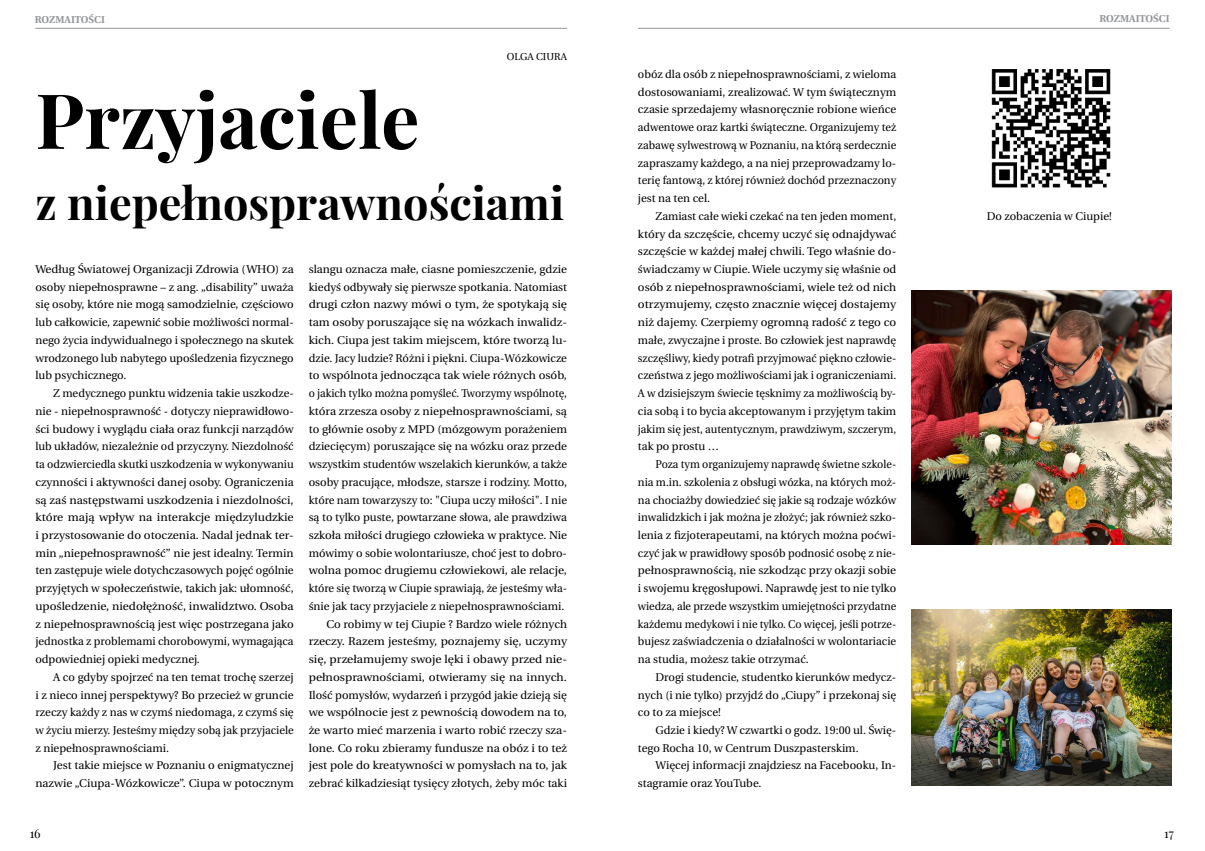
<style>
.page{position:relative;width:1205px;height:851px;background:#fff}
.page>*{position:absolute;margin:0;border:0;box-sizing:border-box;transform-origin:0 0}
.t1{font:700 76.25px "Playfair Display";color:#000}
.t2{font:700 45px "Playfair Display";color:#000}
.t3{font:12.5px "Playfair Display";color:#000}
.t4{font:11.25px/17.8px "Heuristica";color:#000;text-align:justify}
.t5{font:11.25px/17.8px "Heuristica";color:#000;text-align:justify;scale:.95 1}
.t6{font:700 10px "Heuristica";letter-spacing:-.005em;color:#939598}
.t7{font:10px "Heuristica";color:#000}
</style>
<div class="page">
<hr style="left:35px;top:28px;width:532px;height:1px;background:#939598">
<hr style="left:638px;top:28px;width:531px;height:1px;background:#939598">
<img style="left:911px;top:609px;width:260px;height:176px">
<img style="left:991px;top:69px;width:120px;height:119px">
<img style="left:911px;top:291px;width:260px;height:253px">
<p class="t6" style="left:35px;top:12px;width:15px">ROZMAITO</p>
<p class="t6" style="left:89px;top:12px;width:12px">ŚCI</p>
<p class="t6" style="left:1099px;top:11px;width:15px">ROZMAITO</p>
<p class="t6" style="left:1153px;top:11px;width:12px">ŚCI</p>
<p class="t7" style="left:507px;top:49px;width:62px">OLGA CIURA</p>
<h1 class="t1" style="left:35px;top:60px;width:385px">Przyjaciele</h1>
<h2 class="t2" style="left:35px;top:167px;width:530px">z niepełnosprawnościami</h2>
<p class="t4" style="left:35px;top:260px;width:260px">Według Światowej Organizacji Zdrowia (WHO) za osoby niepełnosprawne – z ang. „disability” uważa się osoby, które nie mogą samodzielnie, częściowo lub całkowicie, zapewnić sobie możliwości normal&shy;nego życia indywidualnego i społecznego na skutek wrodzonego lub nabytego upośledzenia fizycznego lub psychicznego.</p>
<p class="t4" style="left:35px;top:384px;width:260px;text-indent:18px">Z medycznego punktu widzenia takie uszkodze&shy;nie - niepełnosprawność - dotyczy nieprawidłowo&shy;ści budowy i wyglądu ciała oraz funkcji narządów lub układów, niezależnie od przyczyny. Niezdolność ta odzwierciedla skutki uszkodzenia w wykonywaniu czynności i aktywności danej osoby. Ograniczenia są zaś następstwami uszkodzenia i niezdolności, które mają wpływ na interakcje międzyludzkie i przystosowanie do otoczenia. Nadal jednak ter&shy;min „niepełnosprawność” nie jest idealny. Termin ten zastępuje wiele dotychczasowych pojęć ogólnie przyjętych w społeczeństwie, takich jak: ułomność, upośledzenie, niedołężność, inwalidztwo. Osoba z niepełnosprawnością jest więc postrzegana jako jednostka z problemami chorobowymi, wymagająca odpowiedniej opieki medycznej.</p>
<p class="t4" style="left:35px;top:668px;width:260px;text-indent:18px">A co gdyby spojrzeć na ten temat trochę szerzej i z nieco innej perspektywy? Bo przecież w gruncie rzeczy każdy z nas w czymś niedomaga, z czymś się w życiu mierzy. Jesteśmy między sobą jak przyjaciele z niepełnosprawnościami.</p>
<p class="t4" style="left:35px;top:756px;width:260px;text-align:right">Jest takie miejsce w Poznaniu o enigmatycznej nazwie „Ciupa-Wózkowicze”. Ciupa w potocznym</p>
<p class="t4" style="left:309px;top:260px;width:260px;text-align:right">slangu oznacza małe, ciasne pomieszczenie, gdzie kiedyś odbywały się pierwsze spotkania. Natomiast drugi człon nazwy mówi o tym, że spotykają się tam osoby poruszające się na wózkach inwalidz&shy;kich. Ciupa jest takim miejscem, które tworzą lu&shy;dzie. Jacy ludzie? Różni i piękni. Ciupa-Wózkowicze to wspólnota jednocząca tak wiele różnych osób, o jakich tylko można pomyśleć. Tworzymy wspólnotę, która zrzesza osoby z niepełnosprawnościami, są to głównie osoby z MPD (mózgowym porażeniem dziecięcym) poruszające się na wózku oraz przede wszystkim studentów wszelakich kierunków, a także osoby pracujące, młodsze, starsze i rodziny. Motto, które nam towarzyszy to: "Ciupa uczy miłości". I nie są to tylko puste, powtarzane słowa, ale prawdziwa szkoła miłości drugiego człowieka w praktyce. Nie mówimy o sobie wolontariusze, choć jest to dobro&shy;wolna pomoc drugiemu człowiekowi, ale relacje, które się tworzą w Ciupie sprawiają, że jesteśmy wła&shy;śnie jak tacy przyjaciele z niepełnosprawnościami.<br>Co robimy w tej Ciupie ? Bardzo wiele różnych rzeczy. Razem jesteśmy, poznajemy się, uczymy się, przełamujemy swoje lęki i obawy przed nie&shy;pełnosprawnościami, otwieramy się na innych.<br>Ilość pomysłów, wydarzeń i przygód jakie dzieją się we wspólnocie jest z pewnością dowodem na to, że warto mieć marzenia i warto robić rzeczy sza&shy;lone. Co roku zbieramy fundusze na obóz i to też jest pole do kreatywności w pomysłach na to, jak zebrać kilkadziesiąt tysięcy złotych, żeby móc taki</p>
<p class="t4" style="left:638px;top:65px;width:260px">obóz dla osób z niepełnosprawnościami, z wieloma dostosowaniami, zrealizować. W tym świątecznym czasie sprzedajemy własnoręcznie robione wieńce adwentowe oraz kartki świąteczne. Organizujemy też zabawę sylwestrową w Poznaniu, na którą serdecznie zapraszamy każdego, a na niej przeprowadzamy lo&shy;terię fantową, z której również dochód przeznaczony jest na ten cel.</p>
<p class="t4" style="left:638px;top:207px;width:260px;text-indent:18px">Zamiast całe wieki czekać na ten jeden moment, który da szczęście, chcemy uczyć się odnajdywać szczęście w każdej małej chwili. Tego właśnie do&shy;świadczamy w Ciupie. Wiele uczymy się właśnie od osób z niepełnosprawnościami, wiele też od nich otrzymujemy, często znacznie więcej dostajemy niż dajemy. Czerpiemy ogromną radość z tego co małe, zwyczajne i proste. Bo człowiek jest naprawdę szczęśliwy, kiedy potrafi przyjmować piękno człowie&shy;czeństwa z jego możliwościami jak i ograniczeniami.<br>A w dzisiejszym świecie tęsknimy za możliwością by&shy;cia sobą i to bycia akceptowanym i przyjętym takim jakim się jest, autentycznym, prawdziwym, szczerym, tak po prostu …</p>
<p class="t5" style="left:638px;top:455px;width:273px;text-indent:18px">Poza tym organizujemy naprawdę świetne szkole&shy;nia m.in. szkolenia z obsługi wózka, na których moż&shy;na chociażby dowiedzieć się jakie są rodzaje wózków inwalidzkich i jak można je złożyć; jak również szko&shy;lenia z fizjoterapeutami, na których można poćwi&shy;czyć jak w prawidłowy sposób podnosić osobę z nie&shy;pełnosprawnością, nie szkodząc przy okazji sobie i swojemu kręgosłupowi. Naprawdę jest to nie tylko wiedza, ale przede wszystkim umiejętności przydatne każdemu medykowi i nie tylko. Co więcej, jeśli potrze&shy;bujesz zaświadczenia o działalności w wolontariacie na studia, możesz takie otrzymać.</p>
<p class="t4" style="left:638px;top:668px;width:260px;text-indent:18px">Drogi studencie, studentko kierunków medycz&shy;nych (i nie tylko) przyjdź do „Ciupy” i przekonaj się co to za miejsce!</p>
<p class="t4" style="left:638px;top:721px;width:260px;text-indent:18px">Gdzie i kiedy? W czwartki o godz. 19:00 ul. Świę&shy;tego Rocha 10, w Centrum Duszpasterskim.</p>
<p class="t4" style="left:638px;top:756px;width:260px;text-indent:18px">Więcej informacji znajdziesz na Facebooku, In&shy;stagramie oraz YouTube.</p>
<p class="t4" style="left:986px;top:207px;width:127px">Do zobaczenia w Ciupie!</p>
<p class="t3" style="left:30px;top:823px;width:13px">16</p>
<p class="t3" style="left:1164px;top:823px;width:11px">17</p>
</div>
